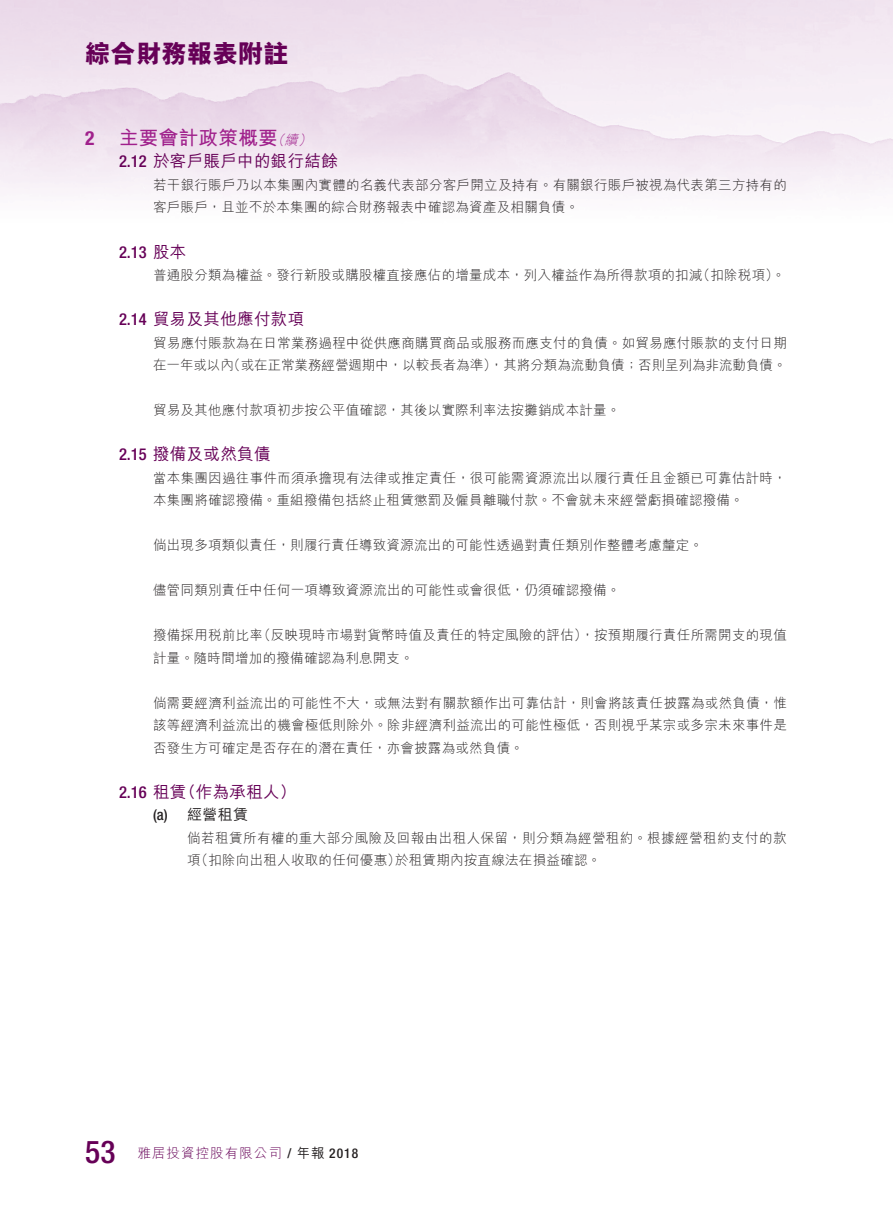
<style>
.page{position:relative;width:893px;height:1212px;background:#fff}
.page>*{position:absolute;margin:0;border:0;box-sizing:border-box;transform-origin:0 0}
.t1{font:500 condensed 31.5px "Helvetica Neue LT Std";color:#660057}
.t2{font:800 25.5px "M Hei HK";color:#660057}
._01_H1{font:700 19.5px "M Hei HK";letter-spacing:.02em;color:#a0218c}
._01_H1-2{font:700 condensed 19.5px "Helvetica Neue LT Std";color:#a0218c}
._02_H2{font:500 16.5px "M Hei HK";letter-spacing:.02em;color:#660057}
._02_H2-2{font:500 condensed 16.5px "Helvetica Neue LT Std";color:#660057}
._03_H3{font:500 15px "M Hei HK";color:#231f20}
._03_H3-2{font:500 condensed 15px "Helvetica Neue LT Std";color:#231f20}
._00_txt{font:300 13.5px/22.5px "M Hei HK";letter-spacing:.02em;color:#231f20}
.t3{font:300 13.5px "M Hei HK";letter-spacing:.08em;color:#660057}
._01_H1-3{font:italic 300 13.5px "M Hei HK";color:#a0218c}
.s1{font-family:"Helvetica Neue LT Std";font-stretch:condensed}
.s2{font-family:"M Hei HK";font-stretch:normal}
.s3{font-family:"Helvetica Neue LT Std";font-weight:500;font-stretch:condensed;color:#231f20}
.s4{font-weight:500;color:#231f20}
</style>
<div class="page">
<h2 class="t2" style="left:85px;top:41px;width:205px">綜合財務報表附註</h2>
<p class="_01_H1-2" style="left:85px;top:126px;width:11px">2</p>
<p class="_01_H1" style="left:119px;top:124px;width:160px">主要會計政策概要</p>
<p class="_01_H1-3" style="left:285px;top:133px;width:18px">續</p>
<p class="_01_H1-3" style="left:271px;top:133px;width:18px">（</p>
<p class="_01_H1-3" style="left:298px;top:133px;width:18px">(</p>
<p class="_02_H2" style="left:119px;top:149px;width:220px"><span class="s1">2.12</span> 於客戶賬戶中的銀行結餘</p>
<p class="_00_txt" style="left:153px;top:174px;width:635px">若干銀行賬戶乃以本集團內實體的名義代表部分客戶開立及持有。有關銀行賬戶被視為代表第三方持有的客戶賬戶，且並不於本集團的綜合財務報表中確認為資產及相關負債。</p>
<p class="_02_H2-2" style="left:119px;top:242px;width:69px">2.13 <span class="s2">股本</span></p>
<p class="_00_txt" style="left:697px;top:264px;width:90px">（扣除稅項。(</p>
<p class="_00_txt" style="left:153px;top:264px;width:551px">普通股分類為權益。發行新股或購股權直接應佔的增量成本，列入權益作為所得款項的扣減</p>
<p class="_02_H2" style="left:119px;top:307px;width:187px"><span class="s1">2.14</span> 貿易及其他應付款項</p>
<p class="_00_txt" style="left:153px;top:331px;width:635px;text-align:right">貿易應付賬款為在日常業務過程中從供應商購買商品或服務而應支付的負債。如貿易應付賬款的支付日期（或在正常業務經營週期中，以較長者為準，）其將分類為流動負債；否則呈列為非流動負債。</p>
<p class="_00_txt" style="left:153px;top:354px;width:82px">在一年或以內</p>
<p class="_00_txt" style="left:153px;top:399px;width:469px">貿易及其他應付款項初步按公平值確認，其後以實際利率法按攤銷成本計量。</p>
<p class="_02_H2" style="left:119px;top:442px;width:153px"><span class="s1">2.15</span> 撥備及或然負債</p>
<p class="_00_txt" style="left:153px;top:466px;width:635px">當本集團因過往事件而須承擔現有法律或推定責任，很可能需資源流出以履行責任且金額已可靠估計時，本集團將確認撥備。重組撥備包括終止租賃懲罰及僱員離職付款。不會就未來經營虧損確認撥備。</p>
<p class="_00_txt" style="left:153px;top:534px;width:551px">倘出現多項類似責任，則履行責任導致資源流出的可能性透過對責任類別作整體考慮釐定。</p>
<p class="_00_txt" style="left:153px;top:579px;width:469px">儘管同類別責任中任何一項導致資源流出的可能性或會很低，仍須確認撥備。</p>
<p class="_00_txt" style="left:257px;top:624px;width:531px">（反映現時市場對貨幣時值及責任的特定風險的評估，）按預期履行責任所需開支的現值</p>
<p class="_00_txt" style="left:153px;top:624px;width:262px">撥備採用稅前比率<br>計量。隨時間增加的撥備確認為利息開支。</p>
<p class="_00_txt" style="left:153px;top:691px;width:635px;text-align:justify">倘需要經濟利益流出的可能性不大，或無法對有關款額作出可靠估計，則會將該責任披露為或然負債，惟該等經濟利益流出的機會極低則除外。除非經濟利益流出的可能性極低，否則視乎某宗或多宗未來事件是否發生方可確定是否存在的潛在責任，亦會披露為或然負債。</p>
<p class="_02_H2" style="left:179px;top:779px;width:118px">（作為承租人(</p>
<p class="_02_H2-2" style="left:119px;top:782px;width:69px">2.16 <span class="s2">租賃</span></p>
<p class="_03_H3-2" style="left:153px;top:806px;width:16px">)a(</p>
<p class="_03_H3" style="left:187px;top:804px;width:62px">經營租賃</p>
<p class="_00_txt" style="left:395px;top:826px;width:393px;text-indent:-208px">倘若租賃所有權的重大部分風險及回報由出租人保留，則分類為經營租約。根據經營租約支付的款於租賃期內按直線法在損益確認。</p>
<p class="_00_txt" style="left:187px;top:849px;width:215px">（項扣除向出租人收取的任何優惠）</p>
<h1 class="t1" style="left:85px;top:1133px;width:32px">53</h1>
<p class="t3" style="left:137px;top:1146px;width:222px">雅居投資控股有限公司 <span class="s3">/</span> <span class="s4">年報</span> <span class="s3">2018</span></p>
</div>
